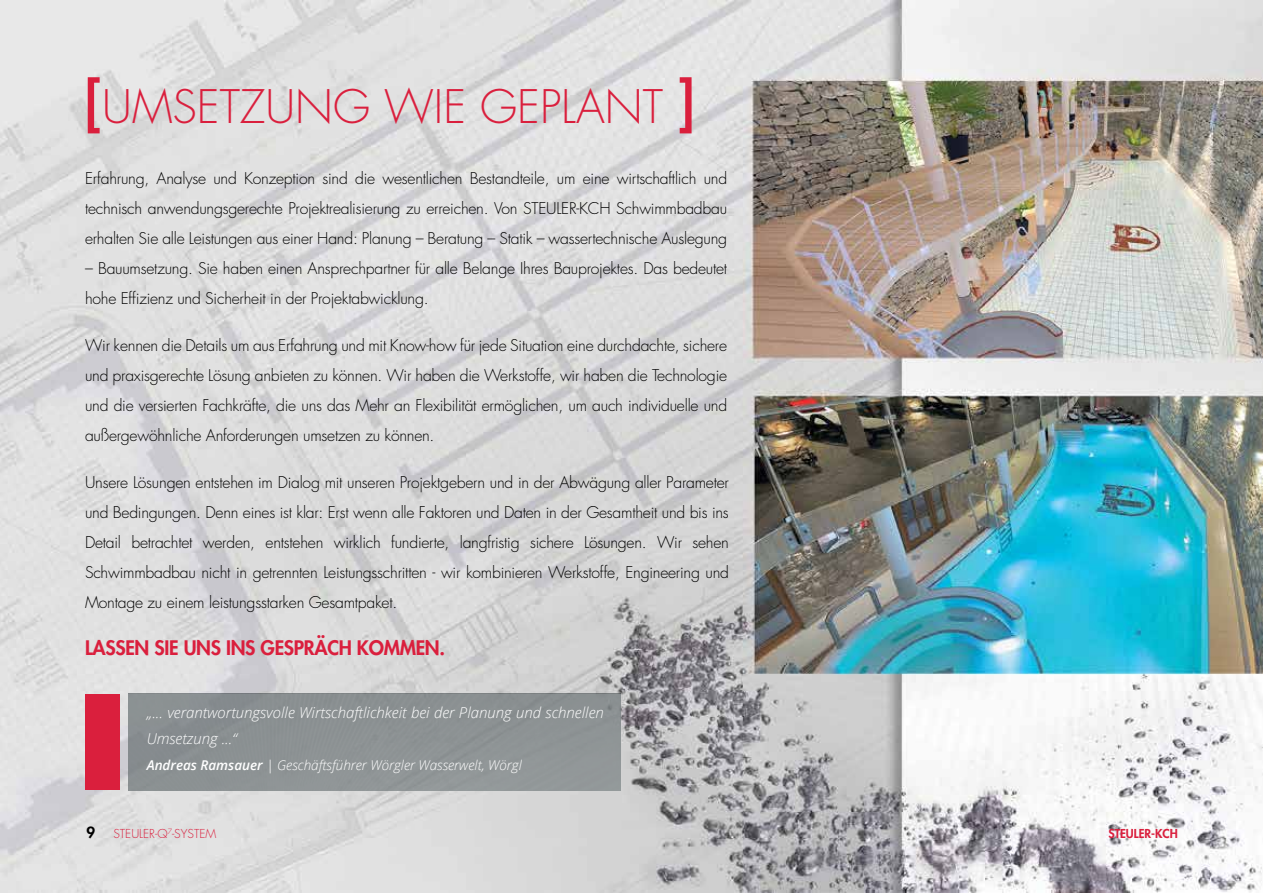
<style>
.page{position:relative;width:1263px;height:893px;background:#fff}
.page>*{position:absolute;margin:0;border:0;box-sizing:border-box;transform-origin:0 0}
.t1{font:300 45px "Futura";color:#da1f3d}
.t2{font:800 19.5px "Futura";letter-spacing:-.015em;color:#da1f3d}
.t3{font:300 15.75px/30px "Futura";letter-spacing:-.015em;color:#000;text-align:justify}
.t4{font:italic 300 15px/25.5px "Open Sans";color:#fff}
.t5{font:italic 300 13.5px "Open Sans";color:#fff}
.t6{font:300 12px "Futura";color:#da1f3d}
.t7{font:800 12px "Futura";color:#da1f3d}
.s1{font-weight:800;font-size:60px}
.s2{font-weight:600}
.s3{font-weight:800;font-size:15px;color:#000}
</style>
<div class="page">
<img style="left:0;top:0;width:1263px;height:893px">
<div style="left:129px;top:694px;width:492px;height:96px;background:#8c9293"></div>
<div style="left:85px;top:694px;width:35px;height:95px;background:#da1f3d"></div>
<h1 class="t1" style="left:85px;top:78px;width:611px"><span class="s1">[</span>UMSETZUNG WIE GEPLANT <span class="s1">]</span></h1>
<p class="t3" style="left:85px;top:163px;width:644px">Erfahrung, Analyse und Konzeption sind die wesentlichen Bestandteile, um eine wirtschaftlich und technisch anwendungsgerechte Projektrealisierung zu erreichen. Von STEULER-KCH Schwimmbadbau erhalten Sie alle Leistungen aus einer Hand: Planung – Beratung – Statik – wassertechnische Auslegung</p>
<p class="t3" style="left:85px;top:253px;width:644px">– Bauumsetzung. Sie haben einen Ansprechpartner für alle Belange Ihres Bauprojektes. Das bedeutet hohe Effizienz und Sicherheit in der Projektabwicklung.</p>
<p class="t3" style="left:85px;top:330px;width:644px">Wir kennen die Details um aus Erfahrung und mit Know-how für jede Situation eine durchdachte, sichere und praxisgerechte Lösung anbieten zu können. Wir haben die Werkstoffe, wir haben die Technologie und die versierten Fachkräfte, die uns das Mehr an Flexibilität ermöglichen, um auch individuelle und außergewöhnliche Anforderungen umsetzen zu können.</p>
<p class="t3" style="left:85px;top:467px;width:645px">Unsere Lösungen entstehen im Dialog mit unseren Projektgebern und in der Abwägung aller Parameter und Bedingungen. Denn eines ist klar: Erst wenn alle Faktoren und Daten in der Gesamtheit und bis ins Detail betrachtet werden, entstehen wirklich fundierte, langfristig sichere Lösungen. Wir sehen Schwimmbadbau nicht in getrennten Leistungsschritten - wir kombinieren Werkstoffe, Engineering und Montage zu einem leistungsstarken Gesamtpaket.</p>
<p class="t2" style="left:85px;top:635px;width:362px">LASSEN SIE UNS INS GESPRÄCH KOMMEN.</p>
<p class="t4" style="left:147px;top:700px;width:459px">„... verantwortungsvolle Wirtschaftlichkeit bei der Planung und schnellen<br>Umsetzung ...“</p>
<p class="t5" style="left:147px;top:755px;width:377px"><span class="s2">Andreas Ramsauer</span> | Geschäftsführer Wörgler Wasserwelt, Wörgl</p>
<p class="t6" style="left:86px;top:826px;width:131px"><span class="s3">9</span> STEULER-Q<sup>7</sup>-SYSTEM</p>
<p class="t7" style="left:1108px;top:825px;width:71px">STEULER-KCH</p>
</div>
